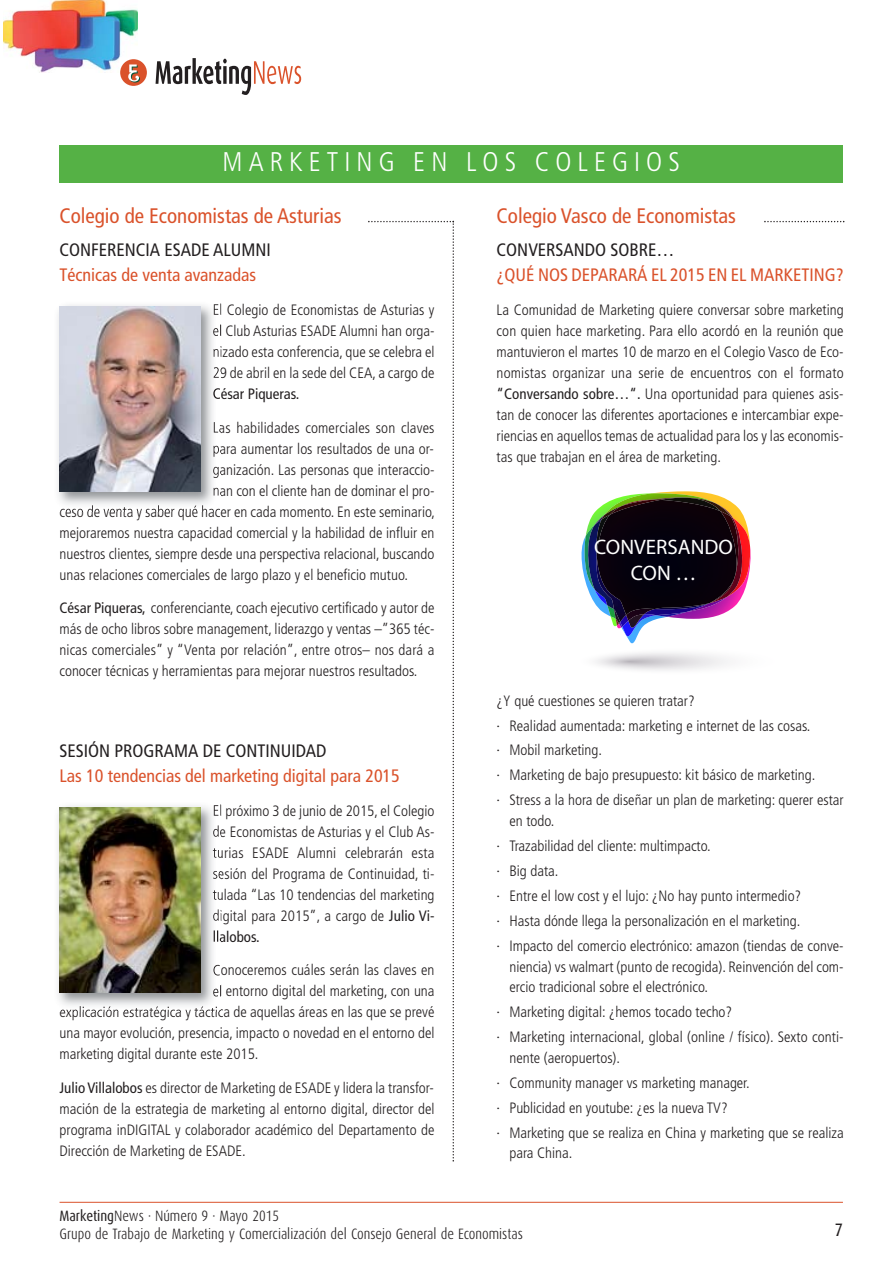
<style>
.page{position:relative;width:893px;height:1263px;background:#fff}
.page>*{position:absolute;margin:0;border:0;box-sizing:border-box;transform-origin:0 0}
.t1{font:300 condensed 27px "Frutiger";letter-spacing:.225em;color:#fff}
.t2{font:condensed 21px "Frutiger";color:#da522b}
.t3{font:21px/25.2px "Myriad Pro";color:#fff;text-align:center}
.t4{font:condensed 18px "Frutiger";color:#da522b}
.t5{font:condensed 18px "Frutiger";color:#231f20}
.t6{font:18px "Dax Condensed";color:#231f20}
.t7{font:300 condensed 15px/21px "Frutiger";color:#231f20;text-align:justify}
.t8{font:300 15px/18px "Dax Condensed";color:#231f20}
.t9{font:condensed 15px "Frutiger";color:#231f20}
.s1{font-weight:400}
</style>
<div class="page">
<img style="left:3px;top:0;width:134px;height:73px">
<svg style="left:156px;top:58px;width:145px;height:37px"></svg>
<div style="left:120px;top:59px;width:27px;height:27px;background:#da522b;border-radius:50%"></div>
<svg style="left:128px;top:64px;width:12px;height:19px"></svg>
<div style="left:60px;top:145px;width:783px;height:38px;background:#55b145"></div>
<svg style="left:764px;top:221px;width:80px;height:1px"></svg>
<svg style="left:368px;top:221px;width:86px;height:941px"></svg>
<img style="left:58px;top:304px;width:162px;height:207px">
<img style="left:214px;top:304px;width:6px;height:14px">
<svg style="left:213px;top:325px;width:7px;height:11px"></svg>
<svg style="left:214px;top:345px;width:6px;height:12px"></svg>
<svg style="left:214px;top:367px;width:6px;height:11px"></svg>
<img style="left:213px;top:388px;width:7px;height:14px">
<svg style="left:214px;top:421px;width:6px;height:12px"></svg>
<img style="left:213px;top:442px;width:7px;height:15px">
<img style="left:213px;top:464px;width:7px;height:14px">
<svg style="left:214px;top:484px;width:6px;height:12px"></svg>
<img style="left:60px;top:505px;width:96px;height:6px">
<img style="left:60px;top:307px;width:141px;height:184px">
<img style="left:58px;top:805px;width:162px;height:207px">
<img style="left:214px;top:805px;width:6px;height:14px">
<svg style="left:213px;top:825px;width:7px;height:12px"></svg>
<svg style="left:213px;top:846px;width:7px;height:12px"></svg>
<img style="left:213px;top:867px;width:7px;height:15px">
<svg style="left:213px;top:888px;width:7px;height:12px"></svg>
<img style="left:213px;top:909px;width:7px;height:15px">
<svg style="left:214px;top:930px;width:6px;height:12px"></svg>
<svg style="left:213px;top:965px;width:7px;height:11px"></svg>
<img style="left:213px;top:985px;width:7px;height:15px">
<img style="left:60px;top:1006px;width:88px;height:6px">
<img style="left:60px;top:807px;width:141px;height:185px">
<svg style="left:576px;top:647px;width:209px;height:28px"></svg>
<svg style="left:581px;top:491px;width:170px;height:152px"></svg>
<img style="left:583px;top:525px;width:13px;height:94px">
<img style="left:585px;top:520px;width:11px;height:89px">
<img style="left:595px;top:498px;width:125px;height:57px">
<img style="left:620px;top:622px;width:89px;height:5px">
<img style="left:596px;top:555px;width:113px;height:67px">
<img style="left:626px;top:615px;width:84px;height:6px">
<img style="left:597px;top:500px;width:143px;height:115px">
<hr style="left:60px;top:1202px;width:783px;height:1px;background:#da522b">
<h1 class="t1" style="left:223px;top:151px;width:459px">MARKETING EN LOS COLEGIOS</h1>
<h2 class="t2" style="left:60px;top:207px;width:283px">Colegio de Economistas de Asturias</h2>
<p class="t5" style="left:60px;top:242px;width:213px">CONFERENCIA ESADE ALUMNI</p>
<p class="t4" style="left:60px;top:268px;width:198px">Técnicas de venta avanzadas</p>
<p class="t7" style="left:213px;top:300px;width:223px">El Colegio de Economistas de Asturias y el Club Asturias ESADE Alumni han orga&shy;nizado esta conferencia, que se celebra el 29 de abril en la sede del CEA, a cargo de</p>
<p class="t9" style="left:213px;top:388px;width:88px">César Piqueras.</p>
<p class="t7" style="left:213px;top:418px;width:223px">Las habilidades comerciales son claves</p>
<p class="t7" style="left:213px;top:439px;width:223px">para aumentar los resultados de una or-</p>
<p class="t7" style="left:213px;top:460px;width:223px">ganización. Las personas que interaccio-</p>
<p class="t7" style="left:213px;top:481px;width:223px">nan con el cliente han de dominar el pro-</p>
<p class="t7" style="left:60px;top:502px;width:377px">ceso de venta y saber qué hacer en cada momento. En este seminario,</p>
<p class="t7" style="left:60px;top:523px;width:376px">mejoraremos nuestra capacidad comercial y la habilidad de influir en</p>
<p class="t7" style="left:60px;top:544px;width:376px">nuestros clientes, siempre desde una perspectiva relacional, buscando</p>
<p class="t7" style="left:60px;top:565px;width:350px">unas relaciones comerciales de largo plazo y el beneficio mutuo.</p>
<p class="t7" style="left:60px;top:599px;width:376px"><span class="s1">César Piqueras,</span> conferenciante, coach ejecutivo certificado y autor de más de ocho libros sobre management, liderazgo y ventas –”365 téc&shy;nicas comerciales” y “Venta por relación”, entre otros– nos dará a conocer técnicas y herramientas para mejorar nuestros resultados.</p>
<h2 class="t2" style="left:497px;top:207px;width:241px">Colegio Vasco de Economistas</h2>
<p class="t5" style="left:497px;top:242px;width:179px">CONVERSANDO SOBRE…</p>
<p class="t4" style="left:497px;top:268px;width:348px">¿QUÉ NOS DEPARARÁ EL 2015 EN EL MARKETING?</p>
<p class="t7" style="left:497px;top:300px;width:348px">La Comunidad de Marketing quiere conversar sobre marketing con quien hace marketing. Para ello acordó en la reunión que mantuvieron el martes 10 de marzo en el Colegio Vasco de Eco&shy;nomistas organizar una serie de encuentros con el formato <span class="s1">“Conversando sobre…“.</span> Una oportunidad para quienes asis&shy;tan de conocer las diferentes aportaciones e intercambiar expe&shy;riencias en aquellos temas de actualidad para los y las economis&shy;tas que trabajan en el área de marketing.</p>
<h2 class="t3" style="left:594px;top:534px;width:140px">CONVERSANDO<br>CON …</h2>
<p class="t5" style="left:60px;top:743px;width:268px">SESIÓN PROGRAMA DE CONTINUIDAD</p>
<p class="t4" style="left:60px;top:768px;width:342px">Las 10 tendencias del marketing digital para 2015</p>
<p class="t7" style="left:213px;top:801px;width:223px">El próximo 3 de junio de 2015, el Colegio de Economistas de Asturias y el Club As&shy;turias ESADE Alumni celebrarán esta sesión del Programa de Continuidad, ti&shy;tulada “Las 10 tendencias del marketing digital para 2015”, a cargo de <span class="s1">Julio Vi&shy;llalobos.</span></p>
<p class="t7" style="left:213px;top:961px;width:223px">Conoceremos cuáles serán las claves en</p>
<p class="t7" style="left:213px;top:982px;width:223px">el entorno digital del marketing, con una</p>
<p class="t7" style="left:60px;top:1003px;width:376px">explicación estratégica y táctica de aquellas áreas en las que se prevé</p>
<p class="t7" style="left:60px;top:1024px;width:376px">una mayor evolución, presencia, impacto o novedad en el entorno del</p>
<p class="t7" style="left:60px;top:1045px;width:200px">marketing digital durante este 2015.</p>
<p class="t7" style="left:60px;top:1079px;width:376px"><span class="s1">Julio Villalobos</span> es director de Marketing de ESADE y lidera la transfor&shy;mación de la estrategia de marketing al entorno digital, director del programa inDIGITAL y colaborador académico del Departamento de Dirección de Marketing de ESADE.</p>
<p class="t7" style="left:497px;top:689px;width:348px;line-height:24.9px;text-align:left">¿Y qué cuestiones se quieren tratar?<br>· Realidad aumentada: marketing e internet de las cosas.<br>· Mobil marketing.<br>· Marketing de bajo presupuesto: kit básico de marketing.<br>· Stress a la hora de diseñar un plan de marketing: querer estar</p>
<p class="t7" style="left:497px;top:810px;width:348px;line-height:24.9px;text-align:left;text-indent:13px">en todo.<br>· Trazabilidad del cliente: multimpacto.<br>· Big data.<br>· Entre el low cost y el lujo: ¿No hay punto intermedio?<br>· Hasta dónde llega la personalización en el marketing.<br>· Impacto del comercio electrónico: amazon (tiendas de conve-</p>
<p class="t7" style="left:509px;top:957px;width:336px">niencia) vs walmart (punto de recogida). Reinvención del com&shy;ercio tradicional sobre el electrónico.</p>
<p class="t7" style="left:497px;top:1001px;width:348px;line-height:24.9px">· Marketing digital: ¿hemos tocado techo?<br>· Marketing internacional, global (online / físico). Sexto conti-</p>
<p class="t7" style="left:497px;top:1046px;width:348px;line-height:24.9px;text-align:left;text-indent:13px">nente (aeropuertos).<br>· Community manager vs marketing manager.<br>· Publicidad en youtube: ¿es la nueva TV?<br>· Marketing que se realiza en China y marketing que se realiza</p>
<p class="t7" style="left:509px;top:1144px;width:64px">para China.</p>
<p class="t8" style="left:60px;top:1208px;width:465px"><span class="s1">Marketing</span>News · Número 9 · Mayo 2015<br>Grupo de Trabajo de Marketing y Comercialización del Consejo General de Economistas</p>
<p class="t6" style="left:835px;top:1222px;width:10px">7</p>
</div>
